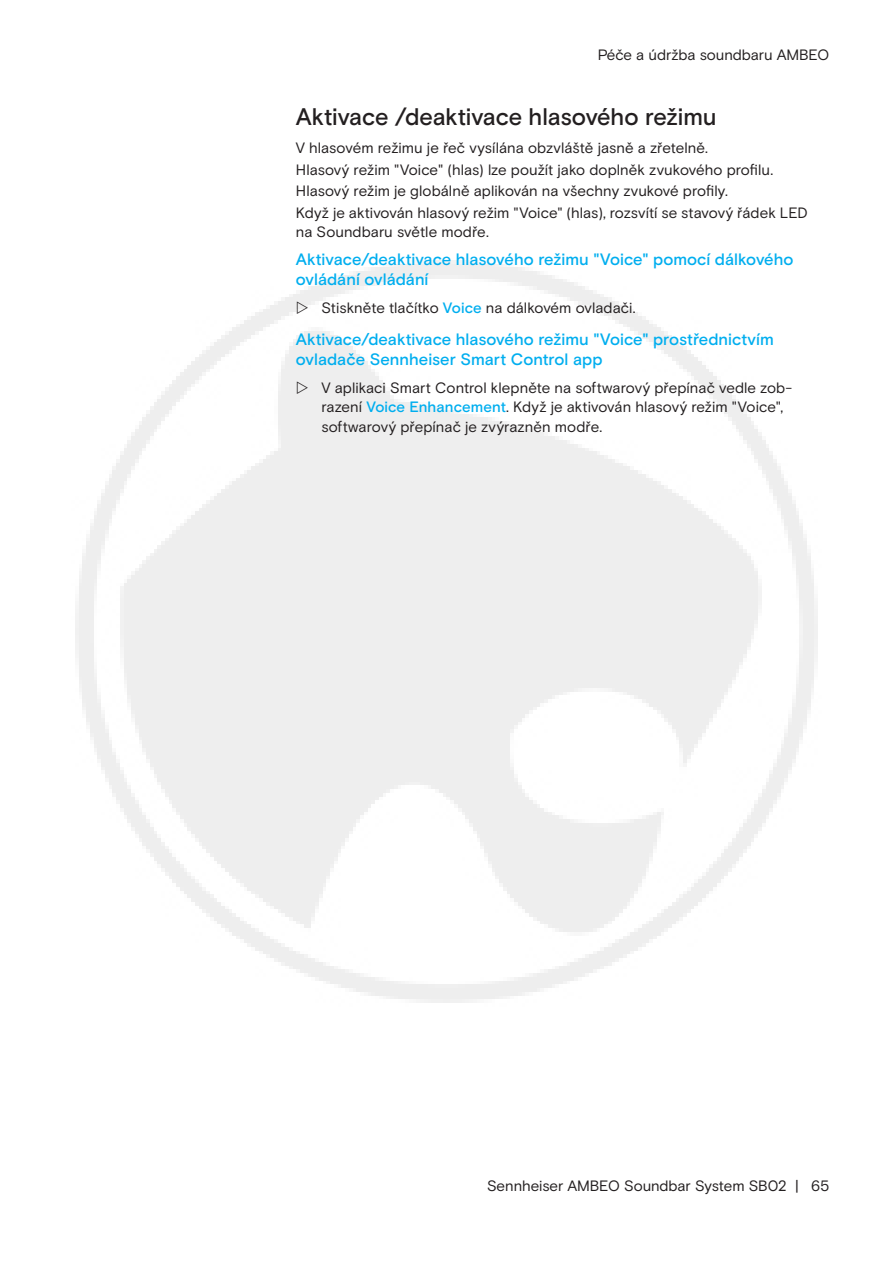
<style>
.page{position:relative;width:893px;height:1263px;background:#fff}
.page>*{position:absolute;margin:0;border:0;box-sizing:border-box;transform-origin:0 0}
.t1{font:500 24px "EPOS Basis";letter-spacing:-.005em;color:#231f20}
.t2{font:500 16.5px/19.5px "EPOS Basis";color:#00aeef}
.t3{font:15px/21.6px "EPOS Basis";color:#231f20}
.s1{font-weight:500;color:#00aeef}
</style>
<div class="page">
<svg style="left:297px;top:301px;width:11px;height:11px"></svg>
<svg style="left:297px;top:381px;width:11px;height:13px"></svg>
<p class="t3" style="left:598px;top:44px;width:233px">Péče a údržba soundbaru AMBEO</p>
<h1 class="t1" style="left:296px;top:103px;width:422px">Aktivace /deaktivace hlasového režimu</h1>
<p class="t3" style="left:296px;top:137px;width:513px">V hlasovém režimu je řeč vysílána obzvláště jasně a zřetelně.<br>Hlasový režim "Voice" (hlas) lze použít jako doplněk zvukového profilu.<br>Hlasový režim je globálně aplikován na všechny zvukové profily.<br>Když je aktivován hlasový režim "Voice" (hlas), rozsvítí se stavový řádek LED</p>
<p class="t3" style="left:296px;top:222px;width:195px">na Soundbaru světle modře.</p>
<p class="t2" style="left:296px;top:250px;width:499px">Aktivace/deaktivace hlasového režimu "Voice" pomocí dálkového ovládání ovládání</p>
<p class="t3" style="left:321px;top:297px;width:316px">Stiskněte tlačítko <span class="s1">Voice</span> na dálkovém ovladači.</p>
<p class="t2" style="left:296px;top:330px;width:480px">Aktivace/deaktivace hlasového režimu "Voice" prostřednictvím ovladače Sennheiser Smart Control app</p>
<p class="t3" style="left:321px;top:378px;width:472px;line-height:19.5px">V aplikaci Smart Control klepněte na softwarový přepínač vedle zob&shy;razení <span class="s1">Voice Enhancement</span>. Když je aktivován hlasový režim "Voice", softwarový přepínač je zvýrazněn modře.</p>
<p class="t3" style="left:487px;top:1175px;width:344px">Sennheiser AMBEO Soundbar System SB02 | 65</p>
</div>
